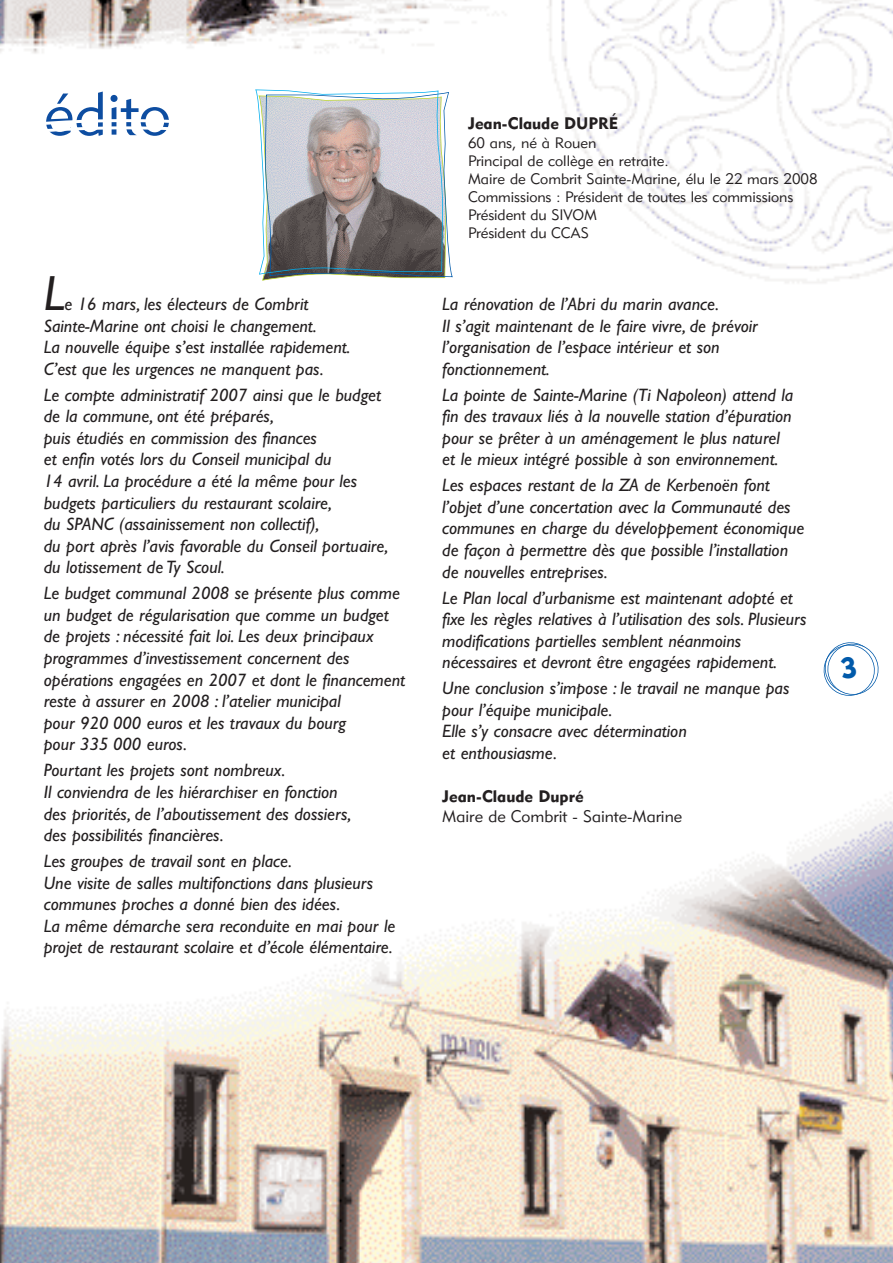
<style>
.page{position:relative;width:893px;height:1263px;background:#fff}
.page>*{position:absolute;margin:0;border:0;box-sizing:border-box;transform-origin:0 0}
.t1{font:60px "Geometric 415 BT Lite A";color:#0d4da1}
.t2{font:italic 49.65px "Gill Sans";color:#231f20}
.t3{font:italic 18px/21.6px "Gill Sans";color:#231f20}
.t4{font:16.5px "Geometric 415 BT Black A";color:#231f20}
.t5{font:16.5px "Geometric 415 BT Lite A";color:#231f20}
.t6{font:15px/18px "Geometric 415 BT Lite A";color:#231f20}
</style>
<div class="page">
<img style="left:0;top:0;width:892px;height:1263px">
<svg style="left:0;top:89px;width:453px;height:192px"></svg>
<svg style="left:821px;top:640px;width:59px;height:58px"></svg>
<h1 class="t1" style="left:44px;top:91px;width:129px">édito</h1>
<h2 class="t2" style="left:44px;top:276px;width:22px">L</h2>
<p class="t3" style="left:44px;top:295px;width:308px;text-indent:21px">e 16 mars, les électeurs de Combrit Sainte-Marine ont choisi le changement.<br>La nouvelle équipe s’est installée rapidement.<br>C’est que les urgences ne manquent pas.</p>
<p class="t3" style="left:44px;top:386px;width:346px">Le compte administratif 2007 ainsi que le budget de la commune, ont été préparés,<br>puis étudiés en commission des finances<br>et enfin votés lors du Conseil municipal du<br>14 avril. La procédure a été la même pour les budgets particuliers du restaurant scolaire,<br>du SPANC (assainissement non collectif),<br>du port après l’avis favorable du Conseil portuaire, du lotissement de Ty Scoul.</p>
<p class="t3" style="left:44px;top:584px;width:363px">Le budget communal 2008 se présente plus comme un budget de régularisation que comme un budget de projets : nécessité fait loi. Les deux principaux programmes d’investissement concernent des opérations engagées en 2007 et dont le financement reste à assurer en 2008 : l’atelier municipal<br>pour 920 000 euros et les travaux du bourg<br>pour 335 000 euros.</p>
<p class="t3" style="left:44px;top:761px;width:309px">Pourtant les projets sont nombreux.<br>Il conviendra de les hiérarchiser en fonction des priorités, de l’aboutissement des dossiers, des possibilités financières.</p>
<p class="t3" style="left:44px;top:852px;width:353px">Les groupes de travail sont en place.<br>Une visite de salles multifonctions dans plusieurs communes proches a donné bien des idées.<br>La même démarche sera reconduite en mai pour le projet de restaurant scolaire et d’école élémentaire.</p>
<p class="t4" style="left:468px;top:117px;width:152px">Jean-Claude DUPRÉ</p>
<p class="t6" style="left:468px;top:135px;width:351px">60 ans, né à Rouen<br>Principal de collège en retraite.<br>Maire de Combrit Sainte-Marine, élu le 22 mars 2008<br>Commissions : Président de toutes les commissions<br>Président du SIVOM<br>Président du CCAS</p>
<p class="t3" style="left:442px;top:295px;width:317px">La rénovation de l’Abri du marin avance.<br>Il s’agit maintenant de le faire vivre, de prévoir l’organisation de l’espace intérieur et son fonctionnement.</p>
<p class="t3" style="left:442px;top:386px;width:352px">La pointe de Sainte-Marine (Ti Napoleon) attend la fin des travaux liés à la nouvelle station d’épuration pour se prêter à un aménagement le plus naturel et le mieux intégré possible à son environnement.</p>
<p class="t3" style="left:442px;top:476px;width:363px">Les espaces restant de la ZA de Kerbenoën font l’objet d’une concertation avec la Communauté des communes en charge du développement économique de façon à permettre dès que possible l’installation de nouvelles entreprises.</p>
<p class="t3" style="left:442px;top:589px;width:366px">Le Plan local d’urbanisme est maintenant adopté et fixe les règles relatives à l’utilisation des sols. Plusieurs modifications partielles semblent néanmoins nécessaires et devront être engagées rapidement.</p>
<p class="t3" style="left:442px;top:679px;width:349px">Une conclusion s’impose : le travail ne manque pas pour l’équipe municipale.<br>Elle s’y consacre avec détermination<br>et enthousiasme.</p>
<p class="t4" style="left:442px;top:790px;width:143px">Jean-Claude Dupré</p>
<p class="t5" style="left:442px;top:810px;width:241px">Maire de Combrit - Sainte-Marine</p>
</div>
